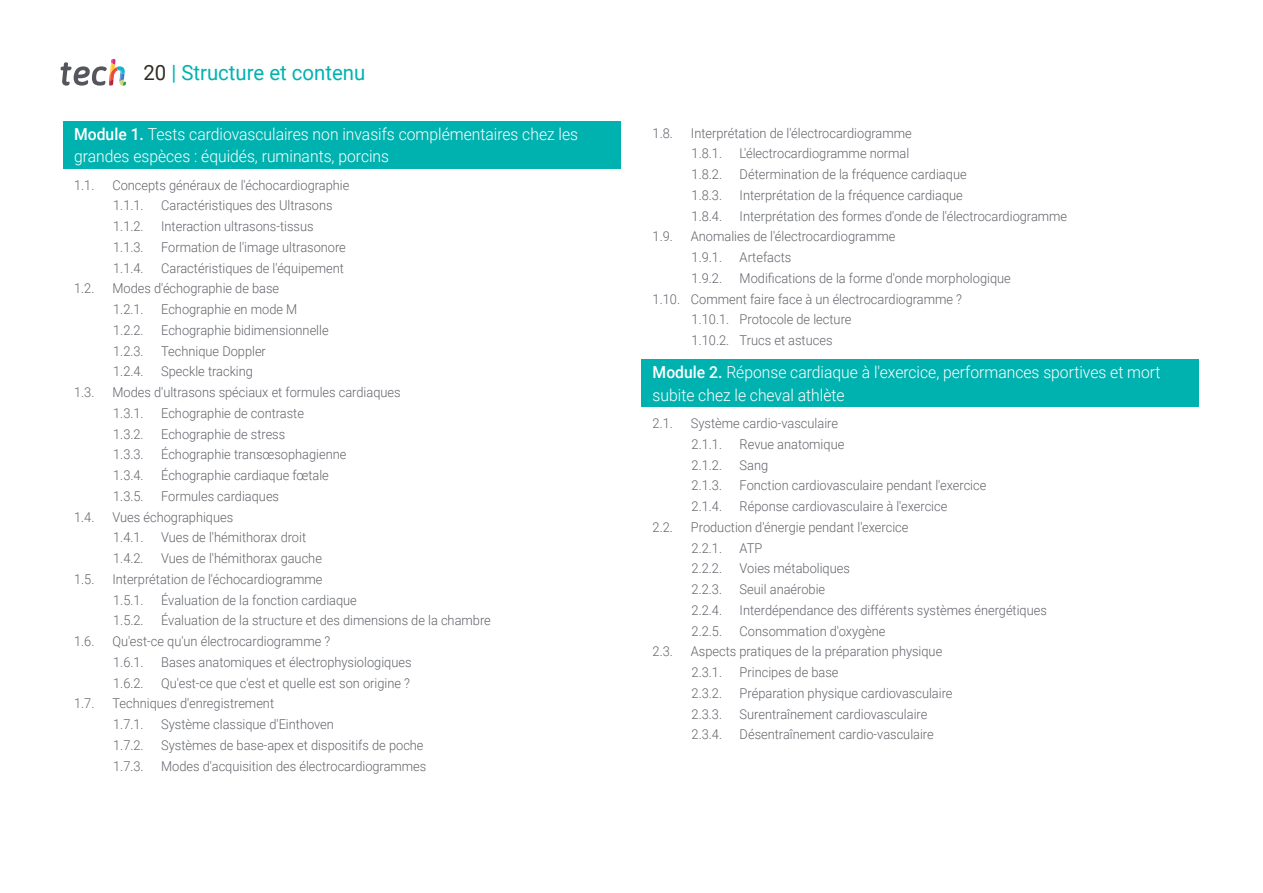
<style>
.page{position:relative;width:1263px;height:893px;background:#fff}
.page>*{position:absolute;margin:0;border:0;box-sizing:border-box;transform-origin:0 0}
.t1{font:21px "Roboto";color:#00b2af}
.t2{font:300 16.5px/22.5px "Roboto";color:#fff;scale:.95 1}
.t3{font:300 13.5px/20.7px "Roboto";color:#61646a;scale:.95 1}
.s1{color:#312e20}
.s2{font-weight:500}
</style>
<div class="page">
<div style="left:63px;top:121px;width:558px;height:48px;background:#00b2af"></div>
<div style="left:642px;top:360px;width:557px;height:47px;background:#00b2af"></div>
<svg style="left:61px;top:59px;width:65px;height:27px"></svg>
<h1 class="t1" style="left:144px;top:57px;width:223px"><span class="s1">20</span> | Structure et contenu</h1>
<p class="t2" style="left:74px;top:122px;width:532px"><span class="s2">Module 1.</span> Tests cardiovasculaires non invasifs complémentaires chez les grandes espèces : équidés, ruminants, porcins</p>
<p class="t3" style="left:74px;top:174px;width:23px">1.1.</p>
<p class="t3" style="left:112px;top:174px;width:251px">Concepts généraux de l'échocardiographie<br>1.1.1.</p>
<p class="t3" style="left:161px;top:195px;width:182px">Caractéristiques des Ultrasons</p>
<p class="t3" style="left:113px;top:215px;width:34px">1.1.2.</p>
<p class="t3" style="left:161px;top:215px;width:162px">Interaction ultrasons-tissus</p>
<p class="t3" style="left:113px;top:236px;width:34px">1.1.3.</p>
<p class="t3" style="left:161px;top:236px;width:196px">Formation de l'image ultrasonore</p>
<p class="t3" style="left:113px;top:257px;width:34px">1.1.4.</p>
<p class="t3" style="left:161px;top:257px;width:194px">Caractéristiques de l'équipement</p>
<p class="t3" style="left:74px;top:278px;width:23px">1.2.</p>
<p class="t3" style="left:112px;top:278px;width:177px">Modes d'échographie de base<br>1.2.1.</p>
<p class="t3" style="left:161px;top:298px;width:145px">Echographie en mode M</p>
<p class="t3" style="left:113px;top:319px;width:34px">1.2.2.</p>
<p class="t3" style="left:161px;top:319px;width:178px">Echographie bidimensionnelle</p>
<p class="t3" style="left:113px;top:340px;width:34px">1.2.3.</p>
<p class="t3" style="left:161px;top:340px;width:112px">Technique Doppler</p>
<p class="t3" style="left:113px;top:361px;width:34px">1.2.4.</p>
<p class="t3" style="left:161px;top:361px;width:98px">Speckle tracking</p>
<p class="t3" style="left:74px;top:381px;width:23px">1.3.</p>
<p class="t3" style="left:112px;top:381px;width:305px">Modes d'ultrasons spéciaux et formules cardiaques<br>1.3.1.</p>
<p class="t3" style="left:161px;top:402px;width:152px">Echographie de contraste</p>
<p class="t3" style="left:113px;top:423px;width:34px">1.3.2.</p>
<p class="t3" style="left:161px;top:423px;width:132px">Echographie de stress</p>
<p class="t3" style="left:113px;top:444px;width:34px">1.3.3.</p>
<p class="t3" style="left:161px;top:444px;width:197px">Échographie transœsophagienne</p>
<p class="t3" style="left:113px;top:464px;width:34px">1.3.4.</p>
<p class="t3" style="left:161px;top:464px;width:178px">Échographie cardiaque fœtale</p>
<p class="t3" style="left:113px;top:485px;width:34px">1.3.5.</p>
<p class="t3" style="left:161px;top:485px;width:126px">Formules cardiaques</p>
<p class="t3" style="left:74px;top:506px;width:23px">1.4.</p>
<p class="t3" style="left:112px;top:506px;width:129px">Vues échographiques<br>1.4.1.</p>
<p class="t3" style="left:161px;top:527px;width:154px">Vues de l'hémithorax droit</p>
<p class="t3" style="left:113px;top:547px;width:34px">1.4.2.</p>
<p class="t3" style="left:161px;top:547px;width:171px">Vues de l'hémithorax gauche</p>
<p class="t3" style="left:74px;top:568px;width:23px">1.5.</p>
<p class="t3" style="left:112px;top:568px;width:223px">Interprétation de l'échocardiogramme<br>1.5.1.</p>
<p class="t3" style="left:161px;top:589px;width:208px">Évaluation de la fonction cardiaque</p>
<p class="t3" style="left:113px;top:610px;width:34px">1.5.2.</p>
<p class="t3" style="left:161px;top:610px;width:348px">Évaluation de la structure et des dimensions de la chambre</p>
<p class="t3" style="left:74px;top:630px;width:23px">1.6.</p>
<p class="t3" style="left:112px;top:630px;width:231px">Qu'est-ce qu'un électrocardiogramme ?<br>1.6.1.</p>
<p class="t3" style="left:161px;top:651px;width:265px">Bases anatomiques et électrophysiologiques</p>
<p class="t3" style="left:113px;top:672px;width:34px">1.6.2.</p>
<p class="t3" style="left:161px;top:672px;width:263px">Qu'est-ce que c'est et quelle est son origine ?</p>
<p class="t3" style="left:74px;top:693px;width:23px">1.7.</p>
<p class="t3" style="left:112px;top:693px;width:172px">Techniques d'enregistrement<br>1.7.1.</p>
<p class="t3" style="left:161px;top:713px;width:183px">Système classique d'Einthoven</p>
<p class="t3" style="left:113px;top:734px;width:34px">1.7.2.</p>
<p class="t3" style="left:161px;top:734px;width:278px">Systèmes de base-apex et dispositifs de poche</p>
<p class="t3" style="left:113px;top:755px;width:34px">1.7.3.</p>
<p class="t3" style="left:161px;top:755px;width:281px">Modes d'acquisition des électrocardiogrammes</p>
<p class="t3" style="left:653px;top:122px;width:23px">1.8.</p>
<p class="t3" style="left:691px;top:122px;width:234px">Interprétation de l'électrocardiogramme<br>1.8.1.</p>
<p class="t3" style="left:740px;top:143px;width:180px">L'électrocardiogramme normal</p>
<p class="t3" style="left:692px;top:164px;width:34px">1.8.2.</p>
<p class="t3" style="left:740px;top:164px;width:240px">Détermination de la fréquence cardiaque</p>
<p class="t3" style="left:692px;top:184px;width:34px">1.8.3.</p>
<p class="t3" style="left:740px;top:184px;width:236px">Interprétation de la fréquence cardiaque</p>
<p class="t3" style="left:692px;top:205px;width:34px">1.8.4.</p>
<p class="t3" style="left:740px;top:205px;width:346px">Interprétation des formes d'onde de l'électrocardiogramme</p>
<p class="t3" style="left:653px;top:226px;width:23px">1.9.</p>
<p class="t3" style="left:691px;top:226px;width:217px">Anomalies de l'électrocardiogramme<br>1.9.1.</p>
<p class="t3" style="left:740px;top:247px;width:56px">Artefacts</p>
<p class="t3" style="left:692px;top:267px;width:34px">1.9.2.</p>
<p class="t3" style="left:740px;top:267px;width:287px">Modifications de la forme d'onde morphologique</p>
<p class="t3" style="left:653px;top:288px;width:327px">1.10. Comment faire face à un électrocardiogramme ?</p>
<p class="t3" style="left:692px;top:309px;width:170px">1.10.1. Protocole de lecture</p>
<p class="t3" style="left:692px;top:330px;width:150px">1.10.2. Trucs et astuces</p>
<p class="t2" style="left:653px;top:361px;width:536px"><span class="s2">Module 2.</span> Réponse cardiaque à l'exercice, performances sportives et mort subite chez le cheval athlète</p>
<p class="t3" style="left:653px;top:412px;width:23px">2.1.</p>
<p class="t3" style="left:691px;top:412px;width:156px">Système cardio-vasculaire<br>2.1.1.</p>
<p class="t3" style="left:740px;top:433px;width:112px">Revue anatomique</p>
<p class="t3" style="left:692px;top:454px;width:34px">2.1.2.</p>
<p class="t3" style="left:740px;top:454px;width:32px">Sang</p>
<p class="t3" style="left:692px;top:475px;width:34px">2.1.3.</p>
<p class="t3" style="left:740px;top:475px;width:261px">Fonction cardiovasculaire pendant l'exercice</p>
<p class="t3" style="left:692px;top:495px;width:34px">2.1.4.</p>
<p class="t3" style="left:740px;top:495px;width:220px">Réponse cardiovasculaire à l'exercice</p>
<p class="t3" style="left:653px;top:516px;width:23px">2.2.</p>
<p class="t3" style="left:691px;top:516px;width:231px">Production d'énergie pendant l'exercice<br>2.2.1.</p>
<p class="t3" style="left:740px;top:537px;width:25px">ATP</p>
<p class="t3" style="left:692px;top:558px;width:34px">2.2.2.</p>
<p class="t3" style="left:740px;top:558px;width:118px">Voies métaboliques</p>
<p class="t3" style="left:692px;top:578px;width:34px">2.2.3.</p>
<p class="t3" style="left:740px;top:578px;width:92px">Seuil anaérobie</p>
<p class="t3" style="left:692px;top:599px;width:34px">2.2.4.</p>
<p class="t3" style="left:740px;top:599px;width:325px">Interdépendance des différents systèmes énergétiques</p>
<p class="t3" style="left:692px;top:620px;width:34px">2.2.5.</p>
<p class="t3" style="left:740px;top:620px;width:155px">Consommation d'oxygène</p>
<p class="t3" style="left:653px;top:641px;width:23px">2.3.</p>
<p class="t3" style="left:691px;top:641px;width:266px">Aspects pratiques de la préparation physique<br>2.3.1.</p>
<p class="t3" style="left:740px;top:661px;width:106px">Principes de base</p>
<p class="t3" style="left:692px;top:682px;width:34px">2.3.2.</p>
<p class="t3" style="left:740px;top:682px;width:226px">Préparation physique cardiovasculaire</p>
<p class="t3" style="left:692px;top:703px;width:34px">2.3.3.</p>
<p class="t3" style="left:740px;top:703px;width:199px">Surentraînement cardiovasculaire</p>
<p class="t3" style="left:692px;top:724px;width:34px">2.3.4.</p>
<p class="t3" style="left:740px;top:724px;width:206px">Désentraînement cardio-vasculaire</p>
</div>
